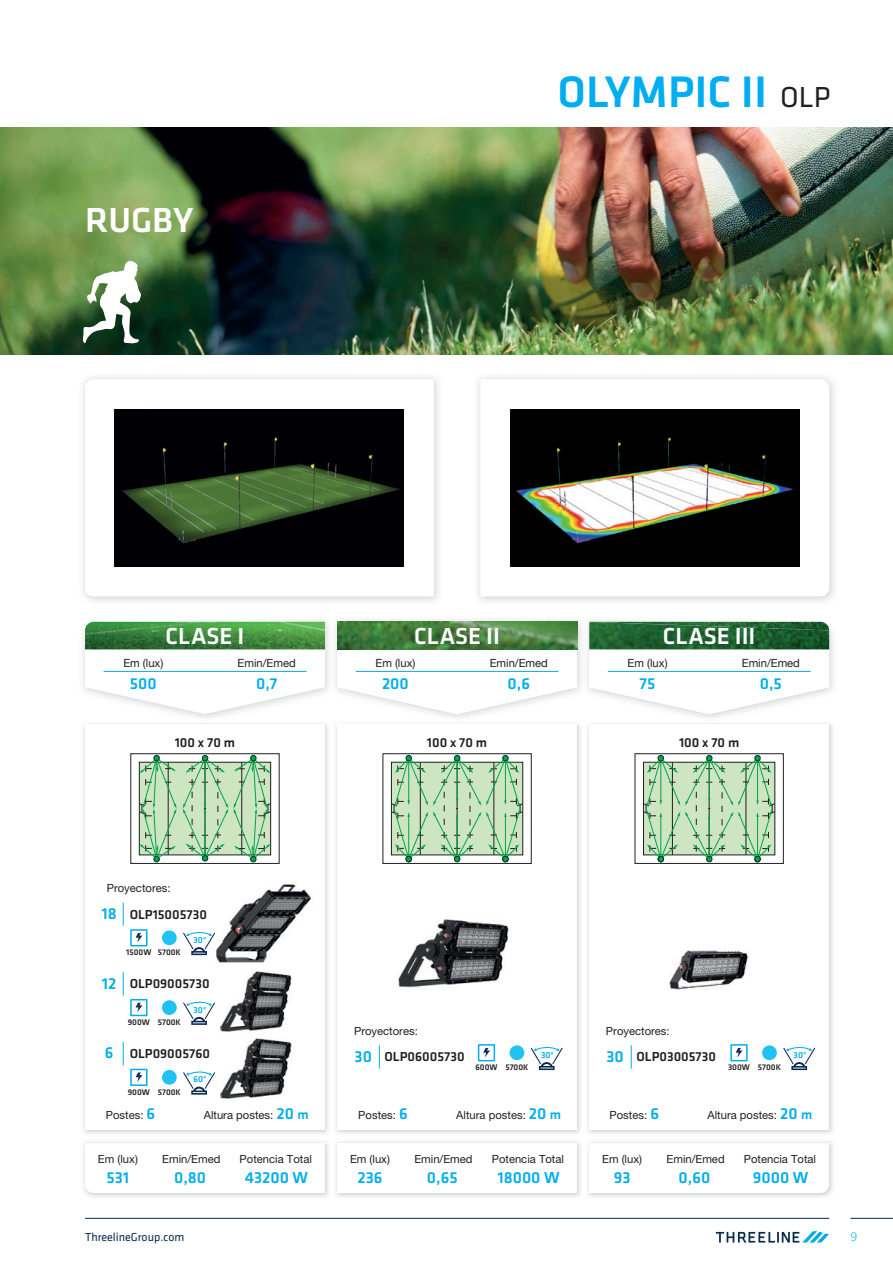
<style>
.page{position:relative;width:893px;height:1263px;background:#fff}
.page>*{position:absolute;margin:0;border:0;box-sizing:border-box;transform-origin:0 0}
.t1{font:500 45.75px "Klavika";color:#00aeef}
.t2{font:500 36px "Klavika";color:#fff}
.t3{font:500 24px "Klavika";color:#fff}
.t4{font:500 16.5px "Klavika";color:#00aeef}
.t5{font:500 13.5px "Klavika";color:#231f20}
.t6{font:500 13.5px "Klavika";color:#231f20}
.t7{font:12px "Klavika";color:#0a2d4e}
.t8{font:300 12px "Noto Sans";color:#00aeef}
.t9{font:11.25px "Helvetica Neue LT Pro";color:#231f20}
.t10{font:11.25px "Helvetica Neue";color:#231f20}
.t11{font:500 9px "Klavika";color:#00aeef}
.t12{font:500 8.55px "Klavika";color:#231f20}
.s1{font-weight:400;font-size:30px;color:#231f20}
.s2{font-size:16.5px;color:#00aeef}
.s3{font-family:"Klavika";font-weight:500;font-size:16.5px;color:#00aeef}
.s4{font-family:"Klavika";font-weight:500;font-size:13.5px;color:#00aeef}
</style>
<div class="page">
<svg style="left:716px;top:1231px;width:113px;height:11px"></svg>
<hr style="left:85px;top:1218px;width:744px;height:1px;background:#0a2d4e">
<hr style="left:850px;top:1218px;width:43px;height:1px;background:#0a2d4e">
<svg style="left:85px;top:379px;width:349px;height:217px"></svg>
<svg style="left:481px;top:379px;width:348px;height:217px"></svg>
<img style="left:82px;top:620px;width:246px;height:514px">
<img style="left:0;top:128px;width:893px;height:226px">
<img style="left:115px;top:409px;width:289px;height:157px">
<img style="left:510px;top:409px;width:289px;height:157px">
<img style="left:587px;top:620px;width:247px;height:514px">
<img style="left:337px;top:620px;width:241px;height:2px">
<img style="left:82px;top:718px;width:3px;height:5px">
<div style="left:85px;top:724px;width:240px;height:406px;background:#fff"></div>
<img style="left:829px;top:718px;width:5px;height:5px">
<div style="left:589px;top:724px;width:240px;height:406px;background:#fff"></div>
<img style="left:335px;top:724px;width:246px;height:473px">
<svg style="left:85px;top:622px;width:744px;height:101px"></svg>
<div style="left:337px;top:724px;width:240px;height:406px;background:#fff"></div>
<img style="left:335px;top:1137px;width:246px;height:1px">
<svg style="left:586px;top:1140px;width:243px;height:53px"></svg>
<div style="left:337px;top:1143px;width:240px;height:50px;background:#fff"></div>
<svg style="left:123px;top:902px;width:1px;height:24px"></svg>
<svg style="left:123px;top:972px;width:1px;height:23px"></svg>
<svg style="left:123px;top:1042px;width:1px;height:23px"></svg>
<img style="left:216px;top:884px;width:95px;height:79px">
<svg style="left:379px;top:1045px;width:1px;height:23px"></svg>
<div style="left:139px;top:762px;width:132px;height:93px;background:#cde5c1"></div>
<svg style="left:183px;top:755px;width:88px;height:107px"></svg>
<svg style="left:139px;top:755px;width:37px;height:107px"></svg>
<svg style="left:391px;top:755px;width:132px;height:107px;background:#b0d1af"></svg>
<svg style="left:643px;top:755px;width:132px;height:107px;background:#afd1af"></svg>
<img style="left:398px;top:919px;width:111px;height:69px">
<svg style="left:631px;top:1045px;width:1px;height:23px"></svg>
<img style="left:220px;top:971px;width:72px;height:61px">
<img style="left:220px;top:1038px;width:72px;height:61px">
<div style="left:131px;top:753px;width:148px;height:111px;border:1px solid #231f20"></div>
<div style="left:383px;top:753px;width:148px;height:111px;border:1px solid #231f20"></div>
<div style="left:635px;top:753px;width:148px;height:111px;border:1px solid #231f20"></div>
<img style="left:669px;top:950px;width:79px;height:40px">
<div style="left:130px;top:929px;width:18px;height:17px;border:2px solid #00aeef"></div>
<svg style="left:136px;top:933px;width:6px;height:10px"></svg>
<div style="left:162px;top:930px;width:15px;height:15px;background:#1fc2f3;border-radius:50%"></div>
<svg style="left:183px;top:931px;width:32px;height:24px"></svg>
<div style="left:130px;top:999px;width:18px;height:17px;border:2px solid #00aeef"></div>
<svg style="left:136px;top:1003px;width:6px;height:9px"></svg>
<div style="left:162px;top:1000px;width:15px;height:15px;background:#1fc2f3;border-radius:50%"></div>
<svg style="left:183px;top:1001px;width:32px;height:24px"></svg>
<div style="left:478px;top:1044px;width:17px;height:17px;border:2px solid #00aeef"></div>
<svg style="left:483px;top:1048px;width:7px;height:10px"></svg>
<div style="left:510px;top:1045px;width:14px;height:15px;background:#1fc2f3;border-radius:50%"></div>
<svg style="left:531px;top:1046px;width:32px;height:24px"></svg>
<div style="left:730px;top:1044px;width:18px;height:17px;border:2px solid #00aeef"></div>
<svg style="left:736px;top:1048px;width:6px;height:10px"></svg>
<div style="left:762px;top:1045px;width:15px;height:15px;background:#1fc2f3;border-radius:50%"></div>
<svg style="left:783px;top:1046px;width:32px;height:24px"></svg>
<div style="left:130px;top:1069px;width:18px;height:17px;border:2px solid #00aeef"></div>
<svg style="left:136px;top:1072px;width:6px;height:10px"></svg>
<div style="left:162px;top:1070px;width:15px;height:15px;background:#1fc2f3;border-radius:50%"></div>
<svg style="left:183px;top:1071px;width:32px;height:23px"></svg>
<svg style="left:83px;top:261px;width:58px;height:83px"></svg>
<h2 class="t2" style="left:85px;top:201px;width:110px">RUGBY</h2>
<h3 class="t3" style="left:166px;top:623px;width:80px">CLASE I</h3>
<h1 class="t1" style="left:557px;top:67px;width:274px">OLYMPIC II <span class="s1">OLP</span></h1>
<h3 class="t3" style="left:414px;top:623px;width:87px">CLASE II</h3>
<h3 class="t3" style="left:663px;top:623px;width:94px">CLASE III</h3>
<p class="t10" style="left:123px;top:655px;width:42px">Em (lux)</p>
<p class="t10" style="left:238px;top:655px;width:60px">Emin/Emed</p>
<p class="t10" style="left:375px;top:655px;width:42px">Em (lux)</p>
<p class="t10" style="left:490px;top:655px;width:60px">Emin/Emed</p>
<p class="t10" style="left:628px;top:655px;width:42px">Em (lux)</p>
<p class="t10" style="left:742px;top:655px;width:60px">Emin/Emed</p>
<h3 class="t4" style="left:130px;top:674px;width:28px">500</h3>
<h3 class="t4" style="left:256px;top:674px;width:23px">0,7</h3>
<h3 class="t4" style="left:382px;top:674px;width:28px">200</h3>
<h3 class="t4" style="left:507px;top:674px;width:24px">0,6</h3>
<h3 class="t4" style="left:640px;top:674px;width:17px">75</h3>
<h3 class="t4" style="left:760px;top:674px;width:24px">0,5</h3>
<p class="t6" style="left:175px;top:735px;width:62px">100 x 70 m</p>
<p class="t6" style="left:427px;top:735px;width:62px">100 x 70 m</p>
<p class="t6" style="left:679px;top:735px;width:62px">100 x 70 m</p>
<p class="t9" style="left:107px;top:881px;width:65px">Proyectores:</p>
<p class="t5" style="left:102px;top:907px;width:107px"><span class="s2">18</span> OLP15005730</p>
<p class="t12" style="left:126px;top:948px;width:56px">1500W 5700K</p>
<p class="t11" style="left:194px;top:935px;width:14px">30°</p>
<p class="t5" style="left:102px;top:977px;width:109px"><span class="s2">12</span> OLP09005730</p>
<p class="t12" style="left:128px;top:1017px;width:55px">900W 5700K</p>
<p class="t11" style="left:194px;top:1005px;width:14px">30°</p>
<p class="t9" style="left:354px;top:1024px;width:65px">Proyectores:</p>
<p class="t5" style="left:105px;top:1046px;width:107px"><span class="s2">6</span> OLP09005760</p>
<p class="t5" style="left:355px;top:1050px;width:112px"><span class="s2">30</span> OLP06005730</p>
<p class="t12" style="left:128px;top:1087px;width:55px">900W 5700K</p>
<p class="t11" style="left:194px;top:1074px;width:15px">60°</p>
<p class="t12" style="left:475px;top:1062px;width:55px">600W 5700K</p>
<p class="t11" style="left:541px;top:1050px;width:14px">30°</p>
<p class="t9" style="left:606px;top:1024px;width:65px">Proyectores:</p>
<p class="t5" style="left:606px;top:1050px;width:111px"><span class="s2">30</span> OLP03005730</p>
<p class="t12" style="left:728px;top:1062px;width:54px">300W 5700K</p>
<p class="t11" style="left:794px;top:1050px;width:14px">30°</p>
<p class="t9" style="left:106px;top:1108px;width:51px">Postes: <span class="s3">6</span></p>
<p class="t9" style="left:204px;top:1108px;width:106px">Altura postes: <span class="s3">20</span> <span class="s4">m</span></p>
<p class="t9" style="left:358px;top:1108px;width:51px">Postes: <span class="s3">6</span></p>
<p class="t9" style="left:456px;top:1108px;width:106px">Altura postes: <span class="s3">20</span> <span class="s4">m</span></p>
<p class="t9" style="left:610px;top:1108px;width:51px">Postes: <span class="s3">6</span></p>
<p class="t9" style="left:707px;top:1108px;width:106px">Altura postes: <span class="s3">20</span> <span class="s4">m</span></p>
<p class="t9" style="left:98px;top:1152px;width:42px">Em (lux)</p>
<p class="t9" style="left:162px;top:1152px;width:60px">Emin/Emed</p>
<p class="t9" style="left:240px;top:1152px;width:74px">Potencia Total</p>
<p class="t9" style="left:350px;top:1152px;width:42px">Em (lux)</p>
<p class="t9" style="left:414px;top:1152px;width:60px">Emin/Emed</p>
<p class="t9" style="left:492px;top:1152px;width:74px">Potencia Total</p>
<p class="t9" style="left:602px;top:1152px;width:42px">Em (lux)</p>
<p class="t9" style="left:666px;top:1152px;width:60px">Emin/Emed</p>
<p class="t9" style="left:744px;top:1152px;width:74px">Potencia Total</p>
<h3 class="t4" style="left:107px;top:1168px;width:24px">531</h3>
<h3 class="t4" style="left:174px;top:1168px;width:34px">0,80</h3>
<h3 class="t4" style="left:245px;top:1168px;width:65px">43200 W</h3>
<h3 class="t4" style="left:357px;top:1168px;width:27px">236</h3>
<h3 class="t4" style="left:427px;top:1168px;width:32px">0,65</h3>
<h3 class="t4" style="left:497px;top:1168px;width:64px">18000 W</h3>
<h3 class="t4" style="left:614px;top:1168px;width:18px">93</h3>
<h3 class="t4" style="left:678px;top:1168px;width:33px">0,60</h3>
<h3 class="t4" style="left:753px;top:1168px;width:57px">9000 W</h3>
<p class="t7" style="left:85px;top:1231px;width:101px">ThreelineGroup.com</p>
<p class="t8" style="left:850px;top:1230px;width:8px">9</p>
</div>
